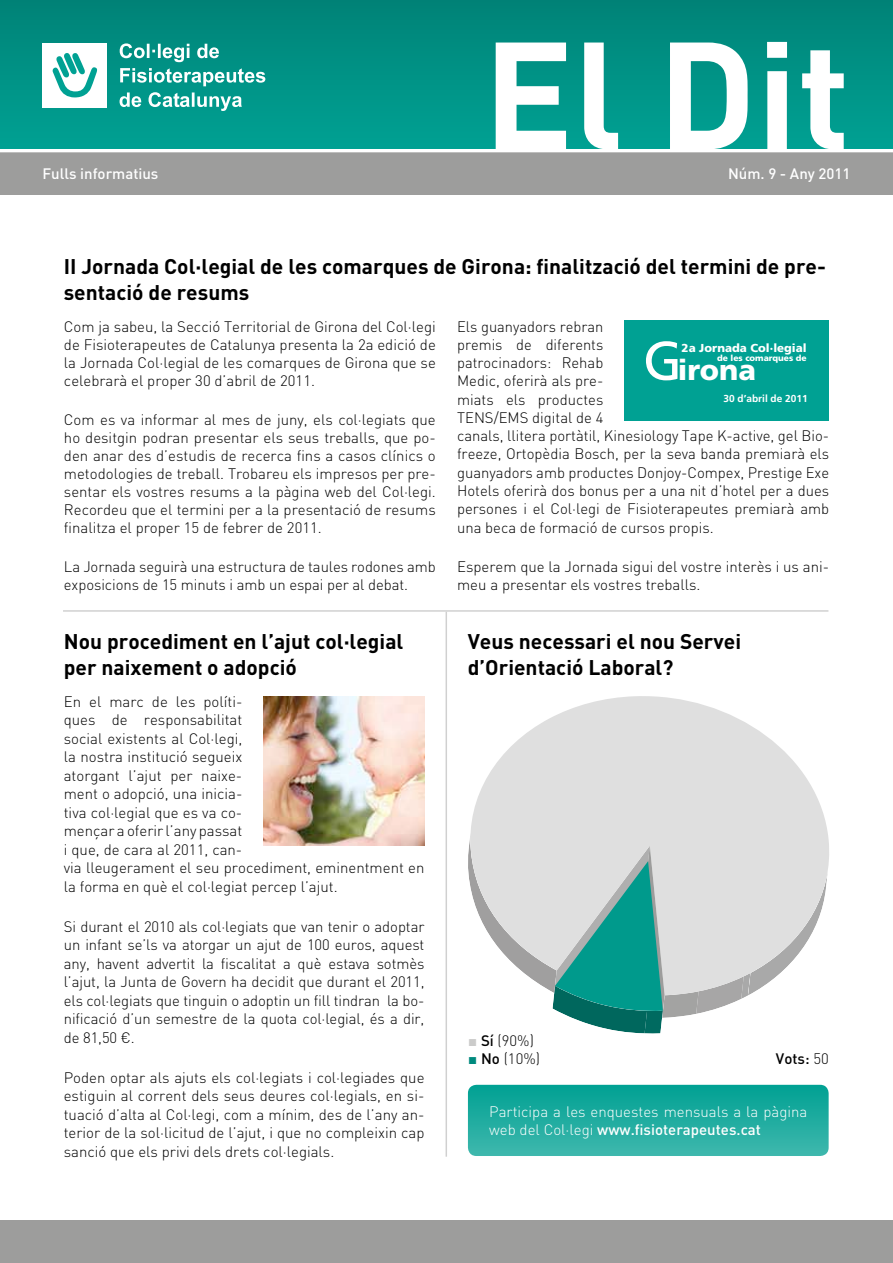
<style>
.page{position:relative;width:893px;height:1263px;background:#fff}
.page>*{position:absolute;margin:0;border:0;box-sizing:border-box;transform-origin:0 0}
.t1{font:700 150px "DIN";color:#fff}
.t2{font:54.3px "Frutiger LT Std";color:#fff}
.t3{font:900 28.8px "Frutiger LT Std";color:#fff}
.t4{font:700 21px/25.2px "DIN";color:#000}
.t5{font:300 15px/18.6px "DIN";color:#000;text-align:justify}
.t6{font:300 15px/18px "DIN";color:#fff}
.t7{font:500 15px "DIN";color:#fff}
.t8{font:500 15px "DIN";color:#000}
.t9{font:900 11.55px "Frutiger LT Std";color:#fff}
.t10{font:700 10.05px "Frutiger LT Std";color:#fff}
.t11{font:900 8.55px "Frutiger LT Std";color:#fff}
.s1{font-family:"DIN Pro"}
.s2{font-family:"Arial";font-weight:700;color:#cbcbca}
.s3{font-weight:500}
.s4{font-family:"Arial";font-weight:700;color:#008a7e}
.s5{font-weight:300}
</style>
<div class="page">
<div style="left:468px;top:1085px;width:361px;height:71px;background:linear-gradient(to bottom,#00a193,#3fb8ad);border-radius:9px"></div>
<hr style="left:63px;top:610px;width:765px;height:2px;background:#d0d0d0">
<hr style="left:446px;top:612px;width:1px;height:545px;background:#d0d0d0">
<svg style="left:471px;top:696px;width:358px;height:171px;fill:#dfdfdf"></svg>
<svg style="left:468px;top:826px;width:360px;height:207px"></svg>
<div style="left:625px;top:321px;width:204px;height:100px;background:#00a193"></div>
<img style="left:264px;top:696px;width:160px;height:149px">
<div style="left:0;top:1220px;width:893px;height:43px;background:#9d9d9c"></div>
<div style="left:0;top:152px;width:893px;height:43px;background:#9d9d9c"></div>
<div style="left:0;top:0;width:893px;height:149px;background:linear-gradient(to bottom,#008377,#00a193)"></div>
<svg style="left:120px;top:43px;width:99px;height:19px"></svg>
<svg style="left:120px;top:68px;width:145px;height:18px"></svg>
<svg style="left:120px;top:92px;width:122px;height:19px"></svg>
<div style="left:43px;top:43px;width:64px;height:65px;background:#fff"></div>
<svg style="left:52px;top:53px;width:46px;height:45px"></svg>
<h1 class="t1" style="left:483px;top:-3px;width:369px">El Dit</h1>
<p class="t7" style="left:43px;top:164px;width:117px">Fulls informatius</p>
<p class="t7" style="left:728px;top:164px;width:124px">Núm. 9 - Any 2011</p>
<h3 class="t4" style="left:64px;top:253px;width:764px">II Jornada Col·legial de les comarques de Girona: finalització del termini de pre&shy;sentació de resums</h3>
<p class="t5" style="left:64px;top:317px;width:373px;line-height:18px">Com ja sabeu, la Secció Territorial de Girona del Col·legi de Fisioterapeutes de Catalunya presenta la 2a edició de la Jornada Col·legial de les comarques de Girona que se celebrarà el proper 30 d’abril de 2011.</p>
<p class="t5" style="left:64px;top:410px;width:373px;line-height:18px">Com es va informar al mes de juny, els col·legiats que ho desitgin podran presentar els seus treballs, que po&shy;den anar des d’estudis de recerca fins a casos clínics o metodologies de treball. Trobareu els impresos per pre&shy;sentar els vostres resums a la pàgina web del Col·legi.<br>Recordeu que el termini per a la presentació de resums finalitza el proper 15 de febrer de 2011.</p>
<p class="t5" style="left:64px;top:557px;width:373px;line-height:18px">La Jornada seguirà una estructura de taules rodones amb exposicions de 15 minuts i amb un espai per al debat.</p>
<p class="t5" style="left:457px;top:317px;width:374px;text-align:left">Els guanyadors rebran<br>premis de diferents<br>patrocinadors: Rehab<br>Medic, oferirà als pre-<br>miats els productes<br>TENS/EMS digital de 4<br>canals, llitera portàtil, Kinesiology Tape K-active, gel Bio&shy;freeze, Ortopèdia Bosch, per la seva banda premiarà els guanyadors amb productes Donjoy-Compex, Prestige Exe Hotels oferirà dos bonus per a una nit d’hotel per a dues persones i el Col·legi de Fisioterapeutes premiarà amb una beca de formació de cursos propis.</p>
<p class="t5" style="left:457px;top:557px;width:374px">Esperem que la Jornada sigui del vostre interès i us ani&shy;meu a presentar els vostres treballs.</p>
<h2 class="t2" style="left:643px;top:329px;width:41px">G</h2>
<p class="t9" style="left:682px;top:341px;width:127px">2a Jornada Col·legial</p>
<p class="t11" style="left:717px;top:353px;width:91px">de les comarques de</p>
<h3 class="t3" style="left:678px;top:352px;width:80px">irona</h3>
<p class="t10" style="left:723px;top:393px;width:86px">30 d’abril de 2011</p>
<h3 class="t4" style="left:64px;top:628px;width:341px">Nou procediment en l’ajut col·legial per naixement o adopció</h3>
<p class="t5" style="left:64px;top:692px;width:362px;text-align:left">En el marc de les políti-<br>ques de responsabilitat<br>social existents al Col·legi,<br>la nostra institució segueix<br>atorgant l’ajut per naixe-<br>ment o adopció, una inicia-<br>tiva col·legial que es va co-<br>mençar a oferir l’any passat<br>i que, de cara al 2011, can-<br>via lleugerament el seu procediment, eminentment en la forma en què el col·legiat percep l’ajut.</p>
<p class="t5" style="left:64px;top:917px;width:362px">Si durant el 2010 als col·legiats que van tenir o adoptar un infant se’ls va atorgar un ajut de 100 euros, aquest any, havent advertit la fiscalitat a què estava sotmès l’ajut, la Junta de Govern ha decidit que durant el 2011, els col·legiats que tinguin o adoptin un fill tindran la bo&shy;nificació d’un semestre de la quota col·legial, és a dir, de 81,50 <span class="s1">€</span>.</p>
<p class="t5" style="left:64px;top:1068px;width:362px">Poden optar als ajuts els col·legiats i col·legiades que estiguin al corrent dels seus deures col·legials, en si&shy;tuació d’alta al Col·legi, com a mínim, des de l’any an&shy;terior de la sol·licitud de l’ajut, i que no compleixin cap sanció que els privi dels drets col·legials.</p>
<h3 class="t4" style="left:468px;top:628px;width:275px">Veus necessari el nou Servei d’Orientació Laboral?</h3>
<p class="t5" style="left:468px;top:1031px;width:67px"><span class="s2">■</span> <span class="s3">Sí</span> (90%)</p>
<p class="t5" style="left:468px;top:1049px;width:73px"><span class="s4">■</span> <span class="s3">No</span> (10%)</p>
<p class="t8" style="left:776px;top:1049px;width:54px">Vots: <span class="s5">50</span></p>
<p class="t6" style="left:489px;top:1102px;width:320px">Participa a les enquestes mensuals a la pàgina web del Col·legi <span class="s3">www.fisioterapeutes.cat</span></p>
</div>
